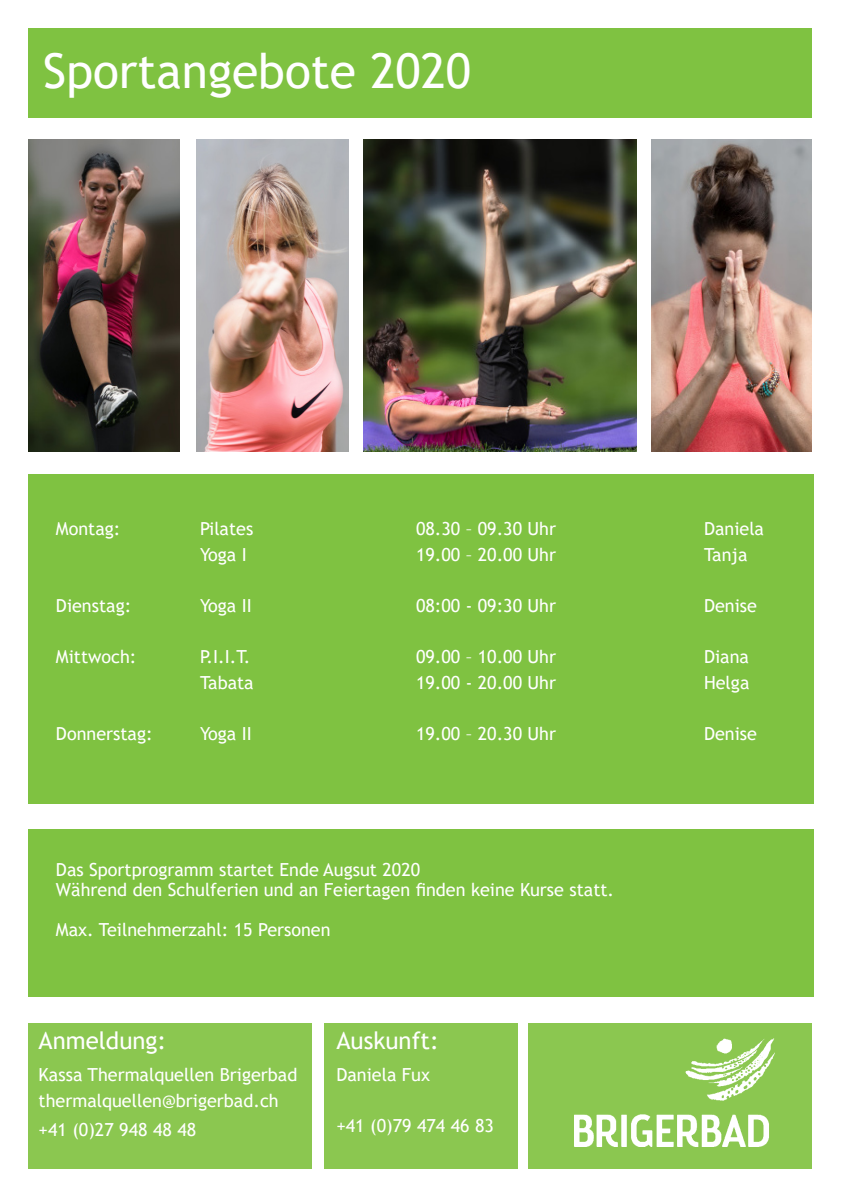
<style>
.page{position:relative;width:842px;height:1191px;background:#fff}
.page>*{position:absolute;margin:0;border:0;box-sizing:border-box;transform-origin:0 0}
.Überschrift_18{font:48px "Trebuchet MS";color:#fff}
.Trebuchet_9{font:24px "Trebuchet MS";color:#fff}
.Trebuchet_9-2{font:18px "Trebuchet MS";color:#fff}
</style>
<div class="page">
<div style="left:529px;top:1023px;width:283px;height:145px;background:#8bc750"></div>
<div style="left:28px;top:28px;width:784px;height:90px;background:#7fc241"></div>
<div style="left:28px;top:473px;width:786px;height:330px;background:#7fc241"></div>
<div style="left:28px;top:829px;width:786px;height:168px;background:#7fc241"></div>
<div style="left:28px;top:1023px;width:284px;height:145px;background:#8bc750"></div>
<div style="left:324px;top:1023px;width:193px;height:145px;background:#8bc750"></div>
<img style="left:575px;top:1038px;width:199px;height:108px">
<img style="left:652px;top:140px;width:160px;height:312px">
<img style="left:364px;top:140px;width:272px;height:312px">
<img style="left:28px;top:140px;width:152px;height:312px">
<img style="left:197px;top:140px;width:151px;height:312px">
<p class="Überschrift_18" style="left:43px;top:41px;width:429px">Sportangebote 2020</p>
<p class="Trebuchet_9-2" style="left:56px;top:517px;width:66px">Montag:</p>
<p class="Trebuchet_9-2" style="left:200px;top:517px;width:55px">Pilates</p>
<p class="Trebuchet_9-2" style="left:416px;top:517px;width:142px">08.30 – 09.30 Uhr</p>
<p class="Trebuchet_9-2" style="left:704px;top:517px;width:62px">Daniela</p>
<p class="Trebuchet_9-2" style="left:200px;top:543px;width:48px">Yoga I</p>
<p class="Trebuchet_9-2" style="left:416px;top:543px;width:142px">19.00 – 20.00 Uhr</p>
<p class="Trebuchet_9-2" style="left:704px;top:543px;width:45px">Tanja</p>
<p class="Trebuchet_9-2" style="left:56px;top:594px;width:77px">Dienstag:</p>
<p class="Trebuchet_9-2" style="left:200px;top:594px;width:53px">Yoga II</p>
<p class="Trebuchet_9-2" style="left:416px;top:594px;width:142px">08:00 - 09:30 Uhr</p>
<p class="Trebuchet_9-2" style="left:704px;top:594px;width:54px">Denise</p>
<p class="Trebuchet_9-2" style="left:56px;top:645px;width:82px">Mittwoch:</p>
<p class="Trebuchet_9-2" style="left:200px;top:645px;width:52px">P.I.I.T.</p>
<p class="Trebuchet_9-2" style="left:416px;top:645px;width:142px">09.00 – 10.00 Uhr</p>
<p class="Trebuchet_9-2" style="left:704px;top:645px;width:46px">Diana</p>
<p class="Trebuchet_9-2" style="left:200px;top:671px;width:55px">Tabata</p>
<p class="Trebuchet_9-2" style="left:416px;top:671px;width:142px">19.00 - 20.00 Uhr</p>
<p class="Trebuchet_9-2" style="left:704px;top:671px;width:47px">Helga</p>
<p class="Trebuchet_9-2" style="left:56px;top:722px;width:98px">Donnerstag:</p>
<p class="Trebuchet_9-2" style="left:200px;top:722px;width:53px">Yoga II</p>
<p class="Trebuchet_9-2" style="left:416px;top:722px;width:142px">19.00 – 20.30 Uhr</p>
<p class="Trebuchet_9-2" style="left:704px;top:722px;width:54px">Denise</p>
<p class="Trebuchet_9-2" style="left:56px;top:858px;width:366px">Das Sportprogramm startet Ende Augsut 2020</p>
<p class="Trebuchet_9-2" style="left:56px;top:878px;width:560px">Während den Schulferien und an Feiertagen finden keine Kurse statt.</p>
<p class="Trebuchet_9-2" style="left:56px;top:918px;width:276px">Max. Teilnehmerzahl: 15 Personen</p>
<p class="Trebuchet_9" style="left:39px;top:1025px;width:129px">Anmeldung:</p>
<p class="Trebuchet_9-2" style="left:39px;top:1063px;width:260px">Kassa Thermalquellen Brigerbad</p>
<p class="Trebuchet_9-2" style="left:39px;top:1088px;width:242px">thermalquellen@brigerbad.ch</p>
<p class="Trebuchet_9-2" style="left:39px;top:1118px;width:159px">+41 (0)27 948 48 48</p>
<p class="Trebuchet_9" style="left:336px;top:1025px;width:104px">Auskunft:</p>
<p class="Trebuchet_9-2" style="left:336px;top:1063px;width:95px">Daniela Fux</p>
<p class="Trebuchet_9-2" style="left:336px;top:1114px;width:159px">+41 (0)79 474 46 83</p>
</div>
